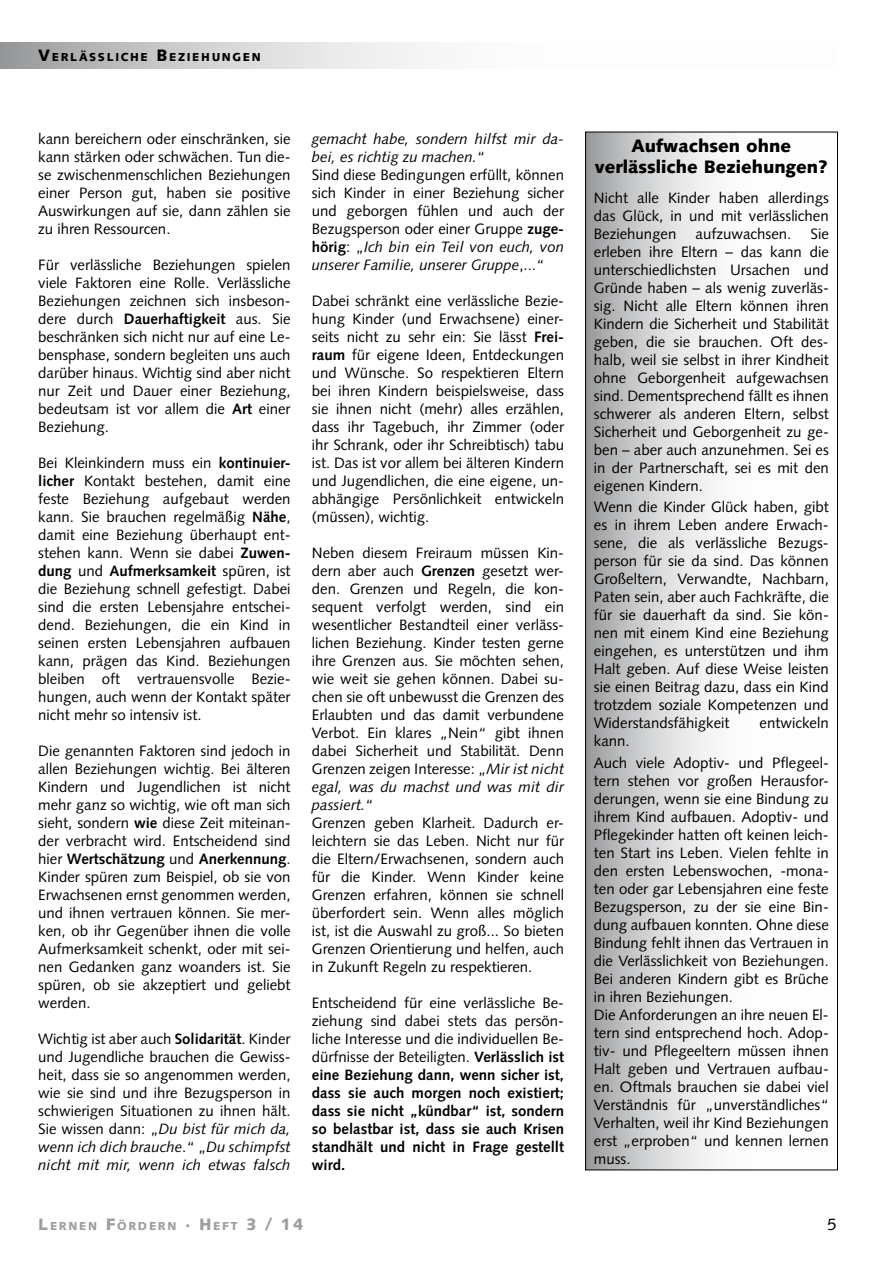
<style>
.page{position:relative;width:893px;height:1263px;background:#fff}
.page>*{position:absolute;margin:0;border:0;box-sizing:border-box;transform-origin:0 0}
.t1{font:900 18px/21.6px "Syntax LT";color:#000;text-align:center}
.t2{font:16.5px "Syntax LT";color:#000}
.t3{font:15px/18px "Syntax LT";color:#000;text-align:justify}
.t4{font:700 15px/18px "Syntax LT";color:#000;text-align:justify}
.t5{font:900 11.55px "Syntax LT";letter-spacing:.145em;color:#000}
.t6{font:900 11.55px "Syntax LT";letter-spacing:.145em;color:#9c9e9f}
.s1{font-size:16.5px}
.s2{font-weight:700}
.s3{font-style:italic}
.s4{font-weight:400}
</style>
<div class="page">
<svg style="left:0;top:43px;width:418px;height:25px"></svg>
<svg style="left:587px;top:134px;width:125px;height:1034px"></svg>
<p class="t5" style="left:38px;top:50px;width:224px"><span class="s1">V</span>ERLÄSSLICHE <span class="s1">B</span>EZIEHUNGEN</p>
<p class="t3" style="left:38px;top:130px;width:254px">kann bereichern oder einschränken, sie kann stärken oder schwächen. Tun die&shy;se zwischenmenschlichen Beziehungen einer Person gut, haben sie positive Auswirkungen auf sie, dann zählen sie zu ihren Ressourcen.</p>
<p class="t3" style="left:38px;top:256px;width:254px">Für verlässliche Beziehungen spielen viele Faktoren eine Rolle. Verlässliche Beziehungen zeichnen sich insbeson&shy;dere durch <span class="s2">Dauerhaftigkeit</span> aus. Sie beschränken sich nicht nur auf eine Le&shy;bensphase, sondern begleiten uns auch darüber hinaus. Wichtig sind aber nicht nur Zeit und Dauer einer Beziehung, bedeutsam ist vor allem die <span class="s2">Art</span> einer Beziehung.</p>
<p class="t3" style="left:38px;top:454px;width:254px">Bei Kleinkindern muss ein <span class="s2">kontinuier&shy;licher</span> Kontakt bestehen, damit eine feste Beziehung aufgebaut werden kann. Sie brauchen regelmäßig <span class="s2">Nähe</span>, damit eine Beziehung überhaupt ent&shy;stehen kann. Wenn sie dabei <span class="s2">Zuwen&shy;dung</span> und <span class="s2">Aufmerksamkeit</span> spüren, ist die Beziehung schnell gefestigt. Dabei sind die ersten Lebensjahre entschei&shy;dend. Beziehungen, die ein Kind in seinen ersten Lebensjahren aufbauen kann, prägen das Kind. Beziehungen bleiben oft vertrauensvolle Bezie&shy;hungen, auch wenn der Kontakt später nicht mehr so intensiv ist.</p>
<p class="t3" style="left:38px;top:742px;width:254px">Die genannten Faktoren sind jedoch in allen Beziehungen wichtig. Bei älteren Kindern und Jugendlichen ist nicht mehr ganz so wichtig, wie oft man sich sieht, sondern <span class="s2">wie</span> diese Zeit miteinan&shy;der verbracht wird. Entscheidend sind hier <span class="s2">Wertschätzung</span> und <span class="s2">Anerkennung</span>.<br>Kinder spüren zum Beispiel, ob sie von Erwachsenen ernst genommen werden, und ihnen vertrauen können. Sie mer&shy;ken, ob ihr Gegenüber ihnen die volle Aufmerksamkeit schenkt, oder mit sei&shy;nen Gedanken ganz woanders ist. Sie spüren, ob sie akzeptiert und geliebt werden.</p>
<p class="t3" style="left:38px;top:1030px;width:254px">Wichtig ist aber auch <span class="s2">Solidarität</span>. Kinder und Jugendliche brauchen die Gewiss&shy;heit, dass sie so angenommen werden, wie sie sind und ihre Bezugsperson in schwierigen Situationen zu ihnen hält.<br>Sie wissen dann: „<span class="s3">Du bist für mich da, wenn ich dich brauche</span>.“ „<span class="s3">Du schimpfst nicht mit mir, wenn ich etwas falsch</span></p>
<p class="t3" style="left:312px;top:130px;width:254px;text-align:left"><span class="s3">gemacht habe, sondern hilfst mir da&shy;bei, es richtig zu machen.</span>“<br>Sind diese Bedingungen erfüllt, können sich Kinder in einer Beziehung sicher und geborgen fühlen und auch der Bezugsperson oder einer Gruppe <span class="s2">zuge&shy;hörig</span>: „<span class="s3">Ich bin ein Teil von euch, von unserer Familie, unserer Gruppe</span>,...“</p>
<p class="t3" style="left:312px;top:292px;width:254px">Dabei schränkt eine verlässliche Bezie&shy;hung Kinder (und Erwachsene) einer&shy;seits nicht zu sehr ein: Sie lässt <span class="s2">Frei&shy;raum</span> für eigene Ideen, Entdeckungen und Wünsche. So respektieren Eltern bei ihren Kindern beispielsweise, dass sie ihnen nicht (mehr) alles erzählen, dass ihr Tagebuch, ihr Zimmer (oder ihr Schrank, oder ihr Schreibtisch) tabu ist. Das ist vor allem bei älteren Kindern und Jugendlichen, die eine eigene, un&shy;abhängige Persönlichkeit entwickeln (müssen), wichtig.</p>
<p class="t3" style="left:312px;top:544px;width:254px;text-align:left">Neben diesem Freiraum müssen Kin&shy;dern aber auch <span class="s2">Grenzen</span> gesetzt wer&shy;den. Grenzen und Regeln, die kon&shy;sequent verfolgt werden, sind ein wesentlicher Bestandteil einer verläss&shy;lichen Beziehung. Kinder testen gerne ihre Grenzen aus. Sie möchten sehen, wie weit sie gehen können. Dabei su&shy;chen sie oft unbewusst die Grenzen des Erlaubten und das damit verbundene Verbot. Ein klares „Nein“ gibt ihnen dabei Sicherheit und Stabilität. Denn Grenzen zeigen Interesse: „<span class="s3">Mir ist nicht egal, was du machst und was mit dir passiert.</span>“<br>Grenzen geben Klarheit. Dadurch er&shy;leichtern sie das Leben. Nicht nur für die Eltern/Erwachsenen, sondern auch für die Kinder. Wenn Kinder keine Grenzen erfahren, können sie schnell überfordert sein. Wenn alles möglich ist, ist die Auswahl zu groß... So bieten Grenzen Orientierung und helfen, auch in Zukunft Regeln zu respektieren.</p>
<p class="t4" style="left:312px;top:994px;width:254px"><span class="s4">Entscheidend für eine verlässliche Be&shy;ziehung sind dabei stets das persön&shy;liche Interesse und die individuellen Be&shy;dürfnisse der Beteiligten.</span> Verlässlich ist eine Beziehung dann, wenn sicher ist, dass sie auch morgen noch existiert; dass sie nicht „kündbar“ ist, sondern so belastbar ist, dass sie auch Krisen standhält und nicht in Frage gestellt wird.</p>
<p class="t1" style="left:595px;top:135px;width:234px">Aufwachsen ohne verlässliche Beziehungen?</p>
<p class="t3" style="left:594px;top:189px;width:236px">Nicht alle Kinder haben allerdings das Glück, in und mit verlässlichen Beziehungen</p>
<p class="t3" style="left:695px;top:225px;width:97px">aufzuwachsen.</p>
<p class="t3" style="left:594px;top:225px;width:236px;text-indent:217px">Sie erleben ihre Eltern – das kann die unterschiedlichsten Ursachen und Gründe haben – als wenig zuverläs&shy;sig. Nicht alle Eltern können ihren Kindern die Sicherheit und Stabilität geben, die sie brauchen. Oft des&shy;halb, weil sie selbst in ihrer Kindheit ohne Geborgenheit aufgewachsen sind. Dementsprechend fällt es ihnen schwerer als anderen Eltern, selbst Sicherheit und Geborgenheit zu ge&shy;ben – aber auch anzunehmen. Sei es in der Partnerschaft, sei es mit den eigenen Kindern.</p>
<p class="t3" style="left:594px;top:498px;width:236px">Wenn die Kinder Glück haben, gibt es in ihrem Leben andere Erwach&shy;sene, die als verlässliche Bezugs&shy;person für sie da sind. Das können Großeltern, Verwandte, Nachbarn, Paten sein, aber auch Fachkräfte, die für sie dauerhaft da sind. Sie kön&shy;nen mit einem Kind eine Beziehung eingehen, es unterstützen und ihm Halt geben. Auf diese Weise leisten sie einen Beitrag dazu, dass ein Kind trotzdem soziale Kompetenzen und Widerstandsfähigkeit</p>
<p class="t3" style="left:760px;top:714px;width:71px">entwickeln</p>
<p class="t3" style="left:594px;top:730px;width:236px;line-height:21.6px">kann.<br>Auch viele Adoptiv- und Pflegeel-</p>
<p class="t3" style="left:594px;top:772px;width:236px;text-align:left">tern stehen vor großen Herausfor&shy;derungen, wenn sie eine Bindung zu ihrem Kind aufbauen. Adoptiv- und Pflegekinder hatten oft keinen leich&shy;ten Start ins Leben. Vielen fehlte in den ersten Lebenswochen, -mona&shy;ten oder gar Lebensjahren eine feste Bezugsperson, zu der sie eine Bin&shy;dung aufbauen konnten. Ohne diese Bindung fehlt ihnen das Vertrauen in die Verlässlichkeit von Beziehungen.<br>Bei anderen Kindern gibt es Brüche in ihren Beziehungen.<br>Die Anforderungen an ihre neuen El&shy;tern sind entsprechend hoch. Adop&shy;tiv- und Pflegeeltern müssen ihnen Halt geben und Vertrauen aufbau&shy;en. Oftmals brauchen sie dabei viel Verständnis für „unverständliches“ Verhalten, weil ihr Kind Beziehungen erst „erproben“ und kennen lernen muss.</p>
<p class="t6" style="left:38px;top:1219px;width:267px"><span class="s1">L</span>ERNEN <span class="s1">F</span>ÖRDERN <span class="s1">· H</span>EFT <span class="s1">3 / 14</span></p>
<p class="t2" style="left:827px;top:1214px;width:11px">5</p>
</div>
